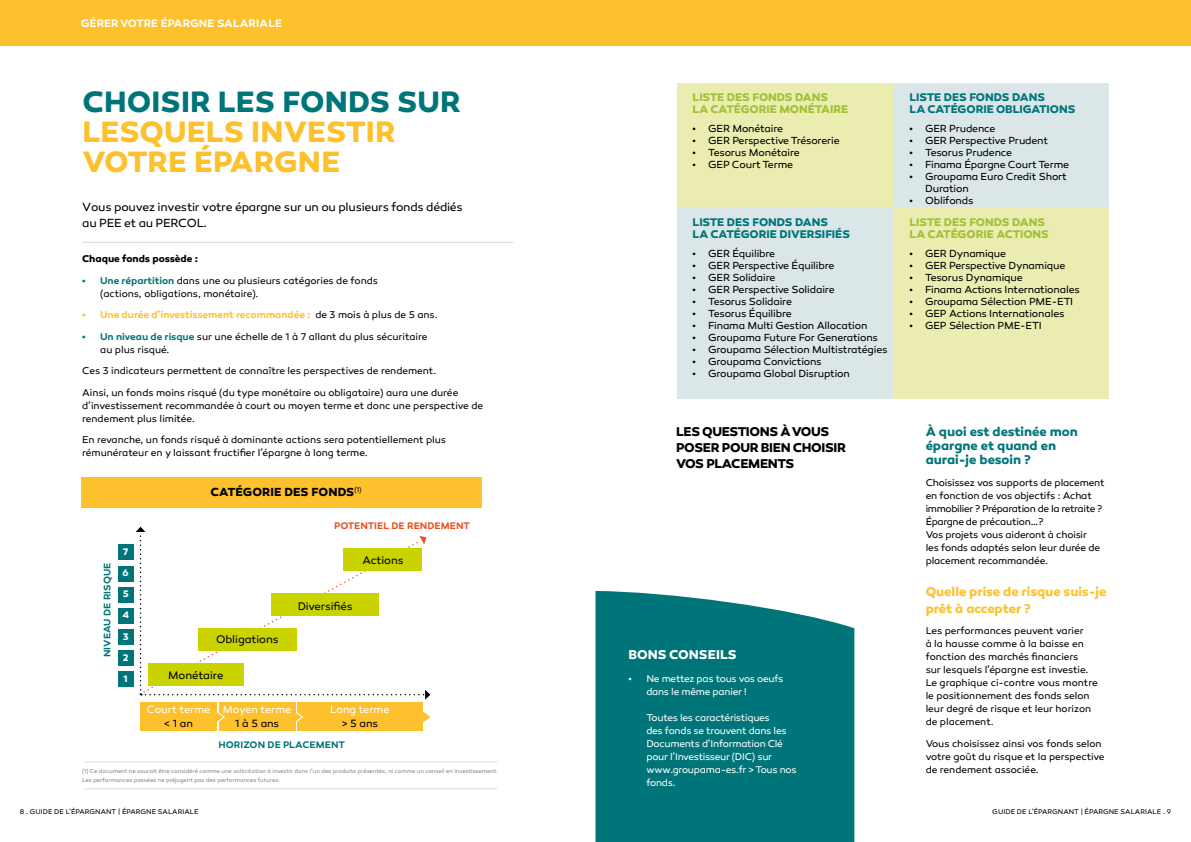
<style>
.page{position:relative;width:1191px;height:842px;background:#fff}
.page>*{position:absolute;margin:0;border:0;box-sizing:border-box;transform-origin:0 0}
.t1{font:700 30px/30px "Canaro";letter-spacing:.005em;color:#fcc12c}
.t2{font:700 30px "Canaro";letter-spacing:.005em;color:#007579}
.t3{font:700 13px/14px "Canaro";letter-spacing:-.005em;color:#007579}
.t4{font:700 13px/16px "Canaro";letter-spacing:-.025em;color:#000}
.t5{font:700 13px/17px "Canaro";letter-spacing:-.005em;color:#fcc12c}
.t6{font:700 13px "Canaro";letter-spacing:.005em;color:#fff}
.t7{font:12px/16px "Canaro";letter-spacing:-.02em;color:#000}
.t8{font:700 11.9px "Canaro";letter-spacing:.005em;color:#000}
.t9{font:700 11.3px/12px "Canaro";letter-spacing:-.005em;color:#007579}
.t10{font:700 11.3px/12px "Canaro";letter-spacing:-.005em;color:#a2c038}
.t11{font:11.2px "Canaro";letter-spacing:-.005em;color:#000}
.t12{font:600 11px "Canaro";letter-spacing:.01em;color:#fff}
.t13{font:10.7px "Canaro";letter-spacing:-.005em;color:#fff}
.t14{font:10.7px "Canaro";color:#000}
.t15{font:10.4px/12px "Canaro";letter-spacing:-.015em;color:#000}
.t16{font:10px/13px "Canaro";letter-spacing:-.005em;color:#000}
.t17{font:10px/13px "Canaro";letter-spacing:-.025em;color:#fff}
.t18{font:600 10px "Canaro";letter-spacing:-.005em;color:#fcc12c}
.t19{font:700 10px "Canaro";letter-spacing:-.005em;color:#000}
.t20{font:600 9.7px "Canaro";color:#007579}
.t21{font:600 9.7px "Canaro";letter-spacing:.01em;color:#e94e1d}
.t22{font:700 9.7px "Canaro";color:#fff}
.t23{font:7px "Canaro";letter-spacing:.01em;color:#000}
.t24{font:5.8px/9.7px "Canaro";letter-spacing:-.005em;color:#878787}
.s1{font-weight:600;color:#007579}
.s2{font-weight:400;color:#000}
</style>
<div class="page">
<div style="left:0;top:0;width:1191px;height:45px;background:#fcc12c"></div>
<div style="left:893px;top:207px;width:215px;height:191px;background:#eaedaf"></div>
<div style="left:677px;top:84px;width:216px;height:123px;background:#eaedaf"></div>
<div style="left:677px;top:207px;width:216px;height:191px;background:#dae6e8"></div>
<div style="left:893px;top:84px;width:215px;height:123px;background:#dae6e8"></div>
<div style="left:595px;top:591px;width:259px;height:251px;background:#007579"></div>
<div style="left:81px;top:477px;width:400px;height:31px;background:#fcc12c"></div>
<svg style="left:136px;top:527px;width:294px;height:173px"></svg>
<div style="left:118px;top:671px;width:15px;height:15px;background:#007579"></div>
<div style="left:118px;top:650px;width:15px;height:15px;background:#007579"></div>
<div style="left:118px;top:629px;width:15px;height:15px;background:#007579"></div>
<div style="left:118px;top:608px;width:15px;height:15px;background:#007579"></div>
<div style="left:118px;top:587px;width:15px;height:15px;background:#007579"></div>
<div style="left:118px;top:566px;width:15px;height:15px;background:#007579"></div>
<div style="left:118px;top:545px;width:15px;height:15px;background:#007579"></div>
<svg style="left:423px;top:711px;width:7px;height:12px"></svg>
<div style="left:297px;top:703px;width:126px;height:28px;background:#fcc12c"></div>
<svg style="left:295px;top:707px;width:9px;height:20px"></svg>
<div style="left:219px;top:703px;width:76px;height:28px;background:#fcc12c"></div>
<svg style="left:217px;top:712px;width:8px;height:10px"></svg>
<div style="left:140px;top:703px;width:77px;height:28px;background:#fcc12c"></div>
<div style="left:148px;top:664px;width:95px;height:22px;background:#c8d300"></div>
<div style="left:198px;top:629px;width:99px;height:22px;background:#c8d300"></div>
<div style="left:271px;top:593px;width:108px;height:22px;background:#c8d300"></div>
<div style="left:344px;top:549px;width:78px;height:22px;background:#c8d300"></div>
<hr style="left:82px;top:242px;width:431px;height:1px;background:#cddbd7">
<hr style="left:85px;top:762px;width:412px;height:1px;background:#dadada">
<hr style="left:85px;top:788px;width:412px;height:1px;background:#dadada">
<p class="t12" style="left:81px;top:17px;width:203px">GÉRER VOTRE ÉPARGNE SALARIALE</p>
<h1 class="t2" style="left:82px;top:83px;width:379px">CHOISIR LES FONDS SUR</h1>
<h1 class="t1" style="left:82px;top:117px;width:314px">LESQUELS INVESTIR<br>VOTRE ÉPARGNE</h1>
<p class="t7" style="left:82px;top:199px;width:382px">Vous pouvez investir votre épargne sur un ou plusieurs fonds dédiés au PEE et au PERCOL.</p>
<p class="t19" style="left:82px;top:253px;width:117px">Chaque fonds possède :</p>
<p class="t16" style="left:100px;top:274px;width:279px;text-indent:-18px"><span class="s1">• Une répartition</span> dans une ou plusieurs catégories de fonds (actions, obligations, monétaire).</p>
<p class="t18" style="left:82px;top:309px;width:357px">• Une durée d’investissement recommandée : <span class="s2">de 3 mois à plus de 5 ans.</span></p>
<p class="t16" style="left:100px;top:330px;width:329px;text-indent:-18px"><span class="s1">• Un niveau de risque</span> sur une échelle de 1 à 7 allant du plus sécuritaire au plus risqué.</p>
<p class="t16" style="left:82px;top:360px;width:378px;line-height:21.5px">Ces 3 indicateurs permettent de connaître les perspectives de rendement.<br>Ainsi, un fonds moins risqué (du type monétaire ou obligataire) aura une durée</p>
<p class="t16" style="left:82px;top:399px;width:402px">d’investissement recommandée à court ou moyen terme et donc une perspective de rendement plus limitée.</p>
<p class="t16" style="left:82px;top:433px;width:365px">En revanche, un fonds risqué à dominante actions sera potentiellement plus rémunérateur en y laissant fructifier l’épargne à long terme.</p>
<h2 class="t3" style="left:925px;top:425px;width:154px">À quoi est destinée mon épargne et quand en aurai-je besoin ?</h2>
<p class="t16" style="left:925px;top:476px;width:180px">Choisissez vos supports de placement en fonction de vos objectifs : Achat immobilier ? Préparation de la retraite ?<br>Épargne de précaution…?<br>Vos projets vous aideront à choisir<br>les fonds adaptés selon leur durée de placement recommandée.</p>
<p class="t10" style="left:692px;top:91px;width:157px">LISTE DES FONDS DANS<br>LA CATÉGORIE MONÉTAIRE</p>
<p class="t15" style="left:692px;top:123px;width:92px">• GER Monétaire</p>
<p class="t15" style="left:692px;top:135px;width:148px">• GER Perspective Trésorerie</p>
<p class="t15" style="left:692px;top:147px;width:109px">• Tesorus Monétaire</p>
<p class="t15" style="left:692px;top:159px;width:102px">• GEP Court Terme</p>
<p class="t9" style="left:909px;top:91px;width:167px">LISTE DES FONDS DANS<br>LA CATÉGORIE OBLIGATIONS</p>
<p class="t15" style="left:909px;top:123px;width:87px">• GER Prudence</p>
<p class="t15" style="left:909px;top:135px;width:140px">• GER Perspective Prudent</p>
<p class="t15" style="left:909px;top:147px;width:104px">• Tesorus Prudence</p>
<p class="t15" style="left:909px;top:159px;width:161px">• Finama Épargne Court Terme</p>
<p class="t15" style="left:925px;top:171px;width:143px;text-indent:-16px">• Groupama Euro Credit Short<br>Duration</p>
<p class="t15" style="left:909px;top:195px;width:65px">• Oblifonds</p>
<p class="t10" style="left:909px;top:216px;width:141px">LISTE DES FONDS DANS<br>LA CATÉGORIE ACTIONS</p>
<p class="t15" style="left:909px;top:248px;width:98px">• GER Dynamique</p>
<p class="t15" style="left:909px;top:260px;width:157px">• GER Perspective Dynamique</p>
<p class="t15" style="left:909px;top:272px;width:115px">• Tesorus Dynamique</p>
<p class="t15" style="left:909px;top:284px;width:172px">• Finama Actions Internationales</p>
<p class="t15" style="left:909px;top:296px;width:165px">• Groupama Sélection PME-ETI</p>
<p class="t15" style="left:909px;top:308px;width:156px">• GEP Actions Internationales</p>
<p class="t15" style="left:909px;top:320px;width:134px">• GEP Sélection PME-ETI</p>
<p class="t9" style="left:692px;top:216px;width:159px">LISTE DES FONDS DANS<br>LA CATÉGORIE DIVERSIFIÉS</p>
<p class="t15" style="left:692px;top:248px;width:84px">• GER Équilibre</p>
<p class="t15" style="left:692px;top:260px;width:143px">• GER Perspective Équilibre</p>
<p class="t15" style="left:692px;top:272px;width:84px">• GER Solidaire</p>
<p class="t15" style="left:692px;top:284px;width:143px">• GER Perspective Solidaire</p>
<p class="t15" style="left:692px;top:296px;width:101px">• Tesorus Solidaire</p>
<p class="t15" style="left:692px;top:308px;width:101px">• Tesorus Équilibre</p>
<p class="t15" style="left:692px;top:320px;width:176px">• Finama Multi Gestion Allocation</p>
<p class="t15" style="left:692px;top:332px;width:187px">• Groupama Future For Generations</p>
<p class="t15" style="left:692px;top:344px;width:196px">• Groupama Sélection Multistratégies</p>
<p class="t15" style="left:692px;top:356px;width:131px">• Groupama Convictions</p>
<p class="t15" style="left:692px;top:368px;width:159px">• Groupama Global Disruption</p>
<h2 class="t4" style="left:676px;top:424px;width:171px">LES QUESTIONS À VOUS<br>POSER POUR BIEN CHOISIR<br>VOS PLACEMENTS</h2>
<p class="t8" style="left:211px;top:485px;width:152px">CATÉGORIE DES FONDS<sup>(1)</sup></p>
<p class="t21" style="left:334px;top:520px;width:137px">POTENTIEL DE RENDEMENT</p>
<p class="t22" style="left:123px;top:546px;width:7px">7</p>
<p class="t11" style="left:362px;top:553px;width:43px">Actions</p>
<p class="t20" style="left:101px;top:657px;width:96px;rotate:-90deg">NIVEAU DE RISQUE</p>
<p class="t22" style="left:123px;top:567px;width:8px">6</p>
<h2 class="t5" style="left:925px;top:583px;width:182px">Quelle prise de risque suis-je prêt à accepter ?</h2>
<p class="t16" style="left:925px;top:624px;width:173px">Les performances peuvent varier<br>à la hausse comme à la baisse en fonction des marchés financiers<br>sur lesquels l’épargne est investie.<br>Le graphique ci-contre vous montre le positionnement des fonds selon leur degré de risque et leur horizon de placement.</p>
<p class="t16" style="left:925px;top:737px;width:180px">Vous choisissez ainsi vos fonds selon votre goût du risque et la perspective de rendement associée.</p>
<p class="t22" style="left:123px;top:588px;width:7px">5</p>
<p class="t11" style="left:298px;top:600px;width:56px">Diversifiés</p>
<p class="t22" style="left:122px;top:609px;width:8px">4</p>
<p class="t22" style="left:123px;top:630px;width:7px">3</p>
<p class="t11" style="left:216px;top:633px;width:64px">Obligations</p>
<h2 class="t6" style="left:628px;top:646px;width:110px">BONS CONSEILS</h2>
<p class="t22" style="left:123px;top:651px;width:7px">2</p>
<p class="t11" style="left:168px;top:669px;width:57px">Monétaire</p>
<p class="t17" style="left:646px;top:672px;width:138px;text-indent:-18px">• Ne mettez pas tous vos oeufs dans le même panier !</p>
<p class="t17" style="left:646px;top:711px;width:152px">Toutes les caractéristiques<br>des fonds se trouvent dans les<br>Documents d’Information Clé pour l’Investisseur (DIC) sur www.groupama-es.fr &gt; Tous nos fonds.</p>
<p class="t22" style="left:124px;top:672px;width:6px">1</p>
<p class="t13" style="left:147px;top:703px;width:146px">Court terme Moyen terme</p>
<p class="t13" style="left:330px;top:703px;width:61px">Long terme</p>
<p class="t14" style="left:164px;top:717px;width:30px">&lt; 1 an</p>
<p class="t14" style="left:235px;top:717px;width:46px">1 à 5 ans</p>
<p class="t14" style="left:342px;top:717px;width:38px">&gt; 5 ans</p>
<p class="t20" style="left:218px;top:739px;width:128px">HORIZON DE PLACEMENT</p>
<p class="t24" style="left:82px;top:766px;width:417px">(1) Ce document ne saurait être considéré comme une sollicitation à investir dans l’un des produits présentés, ni comme un conseil en investissement.<br>Les performances passées ne préjugent pas des performances futures.</p>
<p class="t23" style="left:20px;top:807px;width:180px">8 . GUIDE DE L’ÉPARGNANT | ÉPARGNE SALARIALE</p>
<p class="t23" style="left:992px;top:807px;width:180px">GUIDE DE L’ÉPARGNANT | ÉPARGNE SALARIALE . 9</p>
</div>
